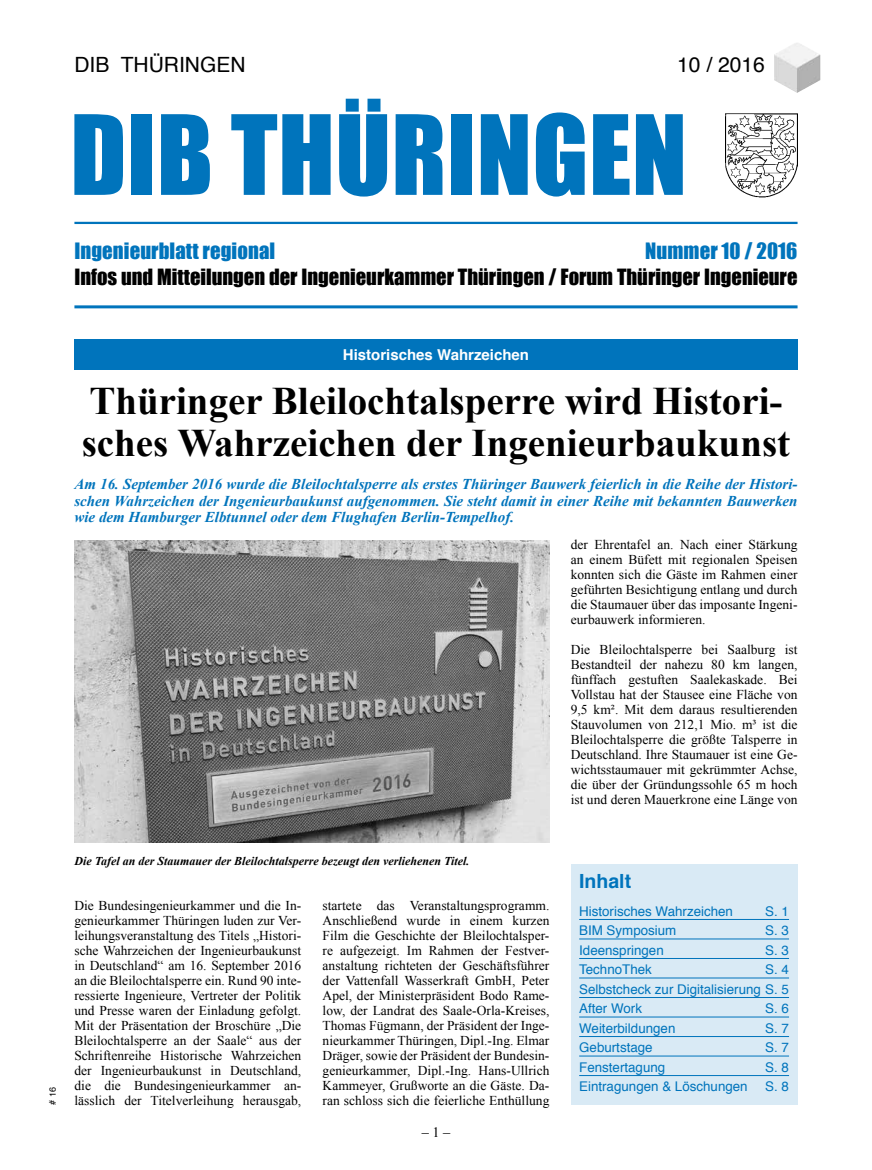
<style>
.page{position:relative;width:872px;height:1170px;background:#fff}
.page>*{position:absolute;margin:0;border:0;box-sizing:border-box;transform-origin:0 0}
.t1{font:102px "Impact";letter-spacing:.005em;color:#0074bc}
.t2{font:700 39px/42px "Times New Roman";color:#000}
.t3{font:21px "Helvetica";color:#000}
.t4{font:20.7px "Impact";letter-spacing:.005em;color:#0074bc}
.t5{font:20.55px "Impact";color:#000}
.t6{font:700 19.5px "Helvetica";color:#0074bc}
.t7{font:italic 700 15px/16.5px "Times New Roman";color:#0074bc;text-align:justify}
.t8{font:700 15px "Helvetica";color:#fff}
.t9{font:14.25px "Times New Roman";color:#000}
.t10{font:13.5px/15px "Times New Roman";color:#000;text-align:justify}
.t11{font:13.35px/19.5px "Helvetica";color:#0074bc;text-align:justify}
.t12{font:italic 700 12px "Times New Roman";color:#000}
.t13{font:9px "Helvetica";color:#000}
</style>
<div class="page">
<img style="left:774px;top:43px;width:46px;height:50px">
<img style="left:725px;top:114px;width:73px;height:84px">
<hr style="left:74px;top:222px;width:723px;height:2px;background:#0074bc">
<hr style="left:74px;top:305px;width:723px;height:3px;background:#0074bc">
<div style="left:570px;top:864px;width:227px;height:240px;background:#d9eaf5"></div>
<hr style="left:579px;top:919px;width:210px;height:1px;background:#0074bc">
<hr style="left:579px;top:938px;width:210px;height:1px;background:#0074bc">
<hr style="left:579px;top:958px;width:210px;height:1px;background:#0074bc">
<hr style="left:579px;top:977px;width:210px;height:1px;background:#0074bc">
<hr style="left:579px;top:997px;width:210px;height:1px;background:#0074bc">
<hr style="left:579px;top:1016px;width:210px;height:1px;background:#0074bc">
<hr style="left:579px;top:1036px;width:210px;height:1px;background:#0074bc">
<hr style="left:579px;top:1055px;width:210px;height:1px;background:#0074bc">
<hr style="left:579px;top:1075px;width:210px;height:1px;background:#0074bc">
<div style="left:74px;top:339px;width:723px;height:30px;background:#0074bc"></div>
<img style="left:74px;top:540px;width:475px;height:302px">
<h3 class="t3" style="left:74px;top:49px;width:173px">DIB THÜRINGEN</h3>
<h3 class="t3" style="left:677px;top:49px;width:89px">10 / 2016</h3>
<h1 class="t1" style="left:70px;top:76px;width:618px">DIB THÜRINGEN</h1>
<h3 class="t4" style="left:74px;top:235px;width:202px">Ingenieurblatt regional</h3>
<h3 class="t4" style="left:645px;top:235px;width:154px">Nummer 10 / 2016</h3>
<h3 class="t5" style="left:74px;top:261px;width:724px">Infos und Mitteilungen der Ingenieurkammer Thüringen / Forum Thüringer Ingenieure</h3>
<p class="t8" style="left:343px;top:342px;width:188px">Historisches Wahrzeichen</p>
<h2 class="t2" style="left:82px;top:379px;width:710px">Thüringer Bleilochtalsperre wird Histori&shy;sches Wahrzeichen der Ingenieurbaukunst</h2>
<p class="t7" style="left:74px;top:475px;width:724px">Am 16. September 2016 wurde die Bleilochtalsperre als erstes Thüringer Bauwerk feierlich in die Reihe der Histori&shy;schen Wahrzeichen der Ingenieurbaukunst aufgenommen. Sie steht damit in einer Reihe mit bekannten Bauwerken wie dem Hamburger Elbtunnel oder dem Flughafen Berlin-Tempelhof.</p>
<p class="t10" style="left:570px;top:537px;width:228px">der Ehrentafel an. Nach einer Stärkung an einem Büfett mit regionalen Speisen konnten sich die Gäste im Rahmen einer geführten Besichtigung entlang und durch die Staumauer über das imposante Ingeni&shy;eurbauwerk informieren.</p>
<p class="t10" style="left:570px;top:642px;width:228px">Die Bleilochtalsperre bei Saalburg ist Bestandteil der nahezu 80 km langen, fünffach gestuften Saalekaskade. Bei Vollstau hat der Stausee eine Fläche von 9,5 km². Mit dem daraus resultierenden Stauvolumen von 212,1 Mio. m³ ist die Bleilochtalsperre die größte Talsperre in Deutschland. Ihre Staumauer ist eine Ge&shy;wichtsstaumauer mit gekrümmter Achse, die über der Gründungssohle 65 m hoch ist und deren Mauerkrone eine Länge von</p>
<p class="t13" style="left:46px;top:1104px;width:19px;rotate:-90deg"># 16</p>
<p class="t12" style="left:74px;top:852px;width:396px">Die Tafel an der Staumauer der Bleilochtalsperre bezeugt den verliehenen Titel.</p>
<p class="t10" style="left:74px;top:897px;width:228px">Die Bundesingenieurkammer und die In&shy;genieurkammer Thüringen luden zur Ver&shy;leihungsveranstaltung des Titels „Histori&shy;sche Wahrzeichen der Ingenieurbaukunst in Deutschland“ am 16. September 2016 an die Bleilochtalsperre ein. Rund 90 inte&shy;ressierte Ingenieure, Vertreter der Politik und Presse waren der Einladung gefolgt.<br>Mit der Präsentation der Broschüre „Die Bleilochtalsperre an der Saale“ aus der Schriftenreihe Historische Wahrzeichen der Ingenieurbaukunst in Deutschland, die die Bundesingenieurkammer an&shy;lässlich der Titelverleihung herausgab,</p>
<p class="t10" style="left:322px;top:897px;width:228px">startete das Veranstaltungsprogramm.<br>Anschließend wurde in einem kurzen Film die Geschichte der Bleilochtalsper&shy;re aufgezeigt. Im Rahmen der Festver&shy;anstaltung richteten der Geschäftsführer der Vattenfall Wasserkraft GmbH, Peter Apel, der Ministerpräsident Bodo Rame&shy;low, der Landrat des Saale-Orla-Kreises, Thomas Fügmann, der Präsident der Inge&shy;nieurkammer Thüringen, Dipl.-Ing. Elmar Dräger, sowie der Präsident der Bundesin&shy;genieurkammer, Dipl.-Ing. Hans-Ullrich Kammeyer, Grußworte an die Gäste. Da&shy;ran schloss sich die feierliche Enthüllung</p>
<p class="t9" style="left:422px;top:1122px;width:30px">– 1 –</p>
<h3 class="t6" style="left:579px;top:865px;width:54px">Inhalt</h3>
<p class="t11" style="left:579px;top:901px;width:155px">Historisches Wahrzeichen</p>
<p class="t11" style="left:765px;top:901px;width:25px">S. 1</p>
<p class="t11" style="left:579px;top:921px;width:99px">BIM Symposium</p>
<p class="t11" style="left:765px;top:921px;width:25px">S. 3</p>
<p class="t11" style="left:579px;top:940px;width:86px">Ideenspringen</p>
<p class="t11" style="left:765px;top:940px;width:25px">S. 3</p>
<p class="t11" style="left:579px;top:960px;width:74px">TechnoThek</p>
<p class="t11" style="left:579px;top:960px;width:211px;text-indent:186px">S. 4<br>Selbstcheck zur Digitalisierung S. 5<br>After Work</p>
<p class="t11" style="left:765px;top:999px;width:25px">S. 6</p>
<p class="t11" style="left:579px;top:1018px;width:98px">Weiterbildungen</p>
<p class="t11" style="left:765px;top:1018px;width:25px">S. 7</p>
<p class="t11" style="left:579px;top:1038px;width:75px">Geburtstage</p>
<p class="t11" style="left:765px;top:1038px;width:25px">S. 7</p>
<p class="t11" style="left:579px;top:1057px;width:88px">Fenstertagung</p>
<p class="t11" style="left:765px;top:1057px;width:25px">S. 8</p>
<p class="t11" style="left:579px;top:1077px;width:170px">Eintragungen &amp; Löschungen</p>
<p class="t11" style="left:765px;top:1077px;width:25px">S. 8</p>
</div>
